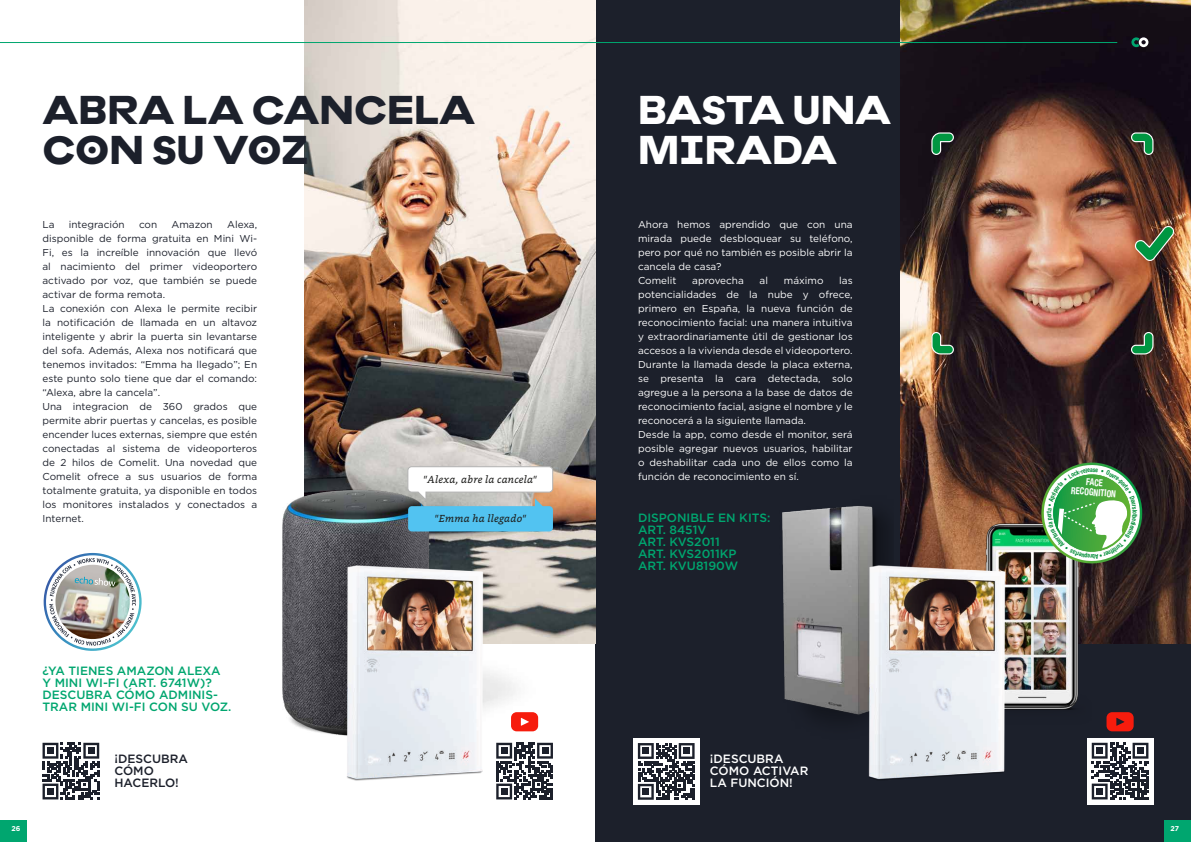
<style>
.page{position:relative;width:1191px;height:842px;background:#fff}
.page>*{position:absolute;margin:0;border:0;box-sizing:border-box;transform-origin:0 0}
.t1{font:700 40px/40px "Epillox";color:#1c202b}
.t2{font:700 40px/40px "Epillox";color:#fff}
.t3{font:500 12px/12px "Gotham";color:#00a66f}
.t4{font:500 12px/12px "Gotham";color:#fff}
.t5{font:500 12px/12px "Gotham";color:#1c202b}
.t6{font:italic 10.2px "Bookerly";letter-spacing:.02em;color:#1d1d1b}
.t7{font:10px/14px "Gotham";color:#1c202b}
.t8{font:10px/14px "Gotham";color:#fff}
.t9{font:700 condensed 9.7px/9.8px "Helvetica Neue LTW1 G";color:#fff;text-align:center;scale:.86 1}
.t10{font:700 7px "Gotham";color:#fff}
.t11{font:700 condensed 6.5px "Helvetica Neue LTW1 G";color:#008e36;scale:.89 1}
</style>
<div class="page">
<div style="left:595px;top:0;width:596px;height:842px;background:#1c202b"></div>
<div style="left:633px;top:738px;width:66px;height:67px;background:#fff"></div>
<div style="left:1086px;top:738px;width:67px;height:67px;background:#fff"></div>
<img style="left:900px;top:0;width:291px;height:643px">
<img style="left:304px;top:0;width:291px;height:643px">
<svg style="left:638px;top:743px;width:56px;height:57px"></svg>
<div style="left:642px;top:747px;width:7px;height:7px;background:#1c202b"></div>
<div style="left:683px;top:747px;width:7px;height:7px;background:#1c202b"></div>
<div style="left:642px;top:788px;width:7px;height:7px;background:#1c202b"></div>
<svg style="left:1106px;top:712px;width:27px;height:19px"></svg>
<svg style="left:1091px;top:743px;width:57px;height:56px"></svg>
<div style="left:1096px;top:747px;width:7px;height:7px;background:#1c202b"></div>
<div style="left:1137px;top:747px;width:6px;height:7px;background:#1c202b"></div>
<div style="left:1096px;top:788px;width:7px;height:7px;background:#1c202b"></div>
<img style="left:955px;top:514px;width:136px;height:196px">
<img style="left:782px;top:506px;width:103px;height:209px">
<img style="left:859px;top:558px;width:153px;height:222px">
<svg style="left:496px;top:761px;width:57px;height:38px"></svg>
<div style="left:501px;top:788px;width:6px;height:7px;background:#1c202b"></div>
<svg style="left:43px;top:743px;width:56px;height:56px"></svg>
<div style="left:47px;top:747px;width:7px;height:7px;background:#1c202b"></div>
<div style="left:88px;top:747px;width:7px;height:7px;background:#1c202b"></div>
<div style="left:47px;top:788px;width:7px;height:7px;background:#1c202b"></div>
<img style="left:282px;top:473px;width:279px;height:288px">
<svg style="left:407px;top:466px;width:146px;height:65px"></svg>
<svg style="left:1133px;top:225px;width:41px;height:37px;background:#5f6a43"></svg>
<svg style="left:930px;top:132px;width:24px;height:24px"></svg>
<svg style="left:930px;top:331px;width:24px;height:24px"></svg>
<svg style="left:1130px;top:331px;width:24px;height:24px"></svg>
<svg style="left:1130px;top:132px;width:24px;height:24px"></svg>
<img style="left:337px;top:558px;width:153px;height:223px">
<img style="left:43px;top:553px;width:99px;height:98px">
<svg style="left:1131px;top:37px;width:17px;height:10px"></svg>
<hr style="left:0;top:42px;width:1117px;height:1px;background:#00a66f">
<div style="left:0;top:820px;width:26px;height:22px;background:#00a66f"></div>
<div style="left:1164px;top:820px;width:27px;height:22px;background:#00a66f"></div>
<svg style="left:1035px;top:454px;width:116px;height:118px"></svg>
<h1 class="t1" style="left:43px;top:85px;width:434px">ABRA LA CANCELA<br>CON SU VOZ</h1>
<p class="t7" style="left:43px;top:217px;width:13px">La</p>
<p class="t7" style="left:69px;top:217px;width:57px">integración</p>
<p class="t7" style="left:139px;top:217px;width:20px">con</p>
<p class="t7" style="left:172px;top:217px;width:43px">Amazon</p>
<p class="t7" style="left:43px;top:217px;width:216px;text-indent:185px">Alexa, disponible de forma gratuita en Mini Wi-Fi, es la increíble innovación que llevó al nacimiento del primer videoportero activado por voz, que también se puede activar de forma remota.<br>La conexión con Alexa le permite recibir la notificación de llamada en un altavoz inteligente y abrir la puerta sin levantarse del sofa. Además, Alexa nos notificará que tenemos invitados: “Emma ha llegado”; En este punto solo tiene que dar el comando: “Alexa, abre la cancela”.<br>Una integracion de 360 grados que permite abrir puertas y cancelas, es posible encender luces externas, siempre que estén conectadas al sistema de videoporteros de 2 hilos de Comelit. Una novedad que Comelit ofrece a sus usuarios de forma totalmente gratuita, ya disponible en todos los monitores instalados y conectados a Internet.</p>
<p class="t3" style="left:43px;top:665px;width:190px">¿YA TIENES AMAZON ALEXA<br>Y MINI WI-FI (ART. 6741W)?<br>DESCUBRA CÓMO ADMINIS-<br>TRAR MINI WI-FI CON SU VOZ.</p>
<p class="t5" style="left:114px;top:752px;width:75px">¡DESCUBRA<br>CÓMO<br>HACERLO!</p>
<p class="t6" style="left:423px;top:473px;width:115px">"Alexa, abre la cancela"</p>
<p class="t6" style="left:435px;top:513px;width:93px">"Emma ha llegado"</p>
<h1 class="t2" style="left:638px;top:85px;width:255px">BASTA UNA<br>MIRADA</h1>
<p class="t8" style="left:638px;top:217px;width:216px">Ahora hemos aprendido que con una mirada puede desbloquear su teléfono, pero por qué no también es posible abrir la cancela de casa?<br>Comelit</p>
<p class="t8" style="left:692px;top:273px;width:53px">aprovecha</p>
<p class="t8" style="left:759px;top:273px;width:10px">al</p>
<p class="t8" style="left:784px;top:273px;width:41px">máximo</p>
<p class="t8" style="left:638px;top:273px;width:216px;text-indent:201px">las potencialidades de la nube y ofrece, primero en España, la nueva función de reconocimiento facial: una manera intuitiva y extraordinariamente útil de gestionar los accesos a la vivienda desde el videoportero.<br>Durante la llamada desde la placa externa, se presenta la cara detectada, solo agregue a la persona a la base de datos de reconocimiento facial, asigne el nombre y le reconocerá a la siguiente llamada.<br>Desde la app, como desde el monitor, será posible agregar nuevos usuarios, habilitar o deshabilitar cada uno de ellos como la función de reconocimiento en sí.</p>
<p class="t3" style="left:638px;top:511px;width:134px">DISPONIBLE EN KITS:<br>ART. 8451V<br>ART. KVS2011<br>ART. KVS2011KP<br>ART. KVU8190W</p>
<p class="t4" style="left:710px;top:752px;width:100px">¡DESCUBRA<br>CÓMO ACTIVAR<br>LA FUNCIÓN!</p>
<p class="t11" style="left:1045px;top:515px;width:4px;rotate:-90deg">r</p>
<p class="t9" style="left:1072px;top:475px;width:54px;rotate:5deg">FACE<br>RECOGNITION</p>
<p class="t10" style="left:12px;top:824px;width:10px">26</p>
<p class="t10" style="left:1170px;top:824px;width:10px">27</p>
</div>
